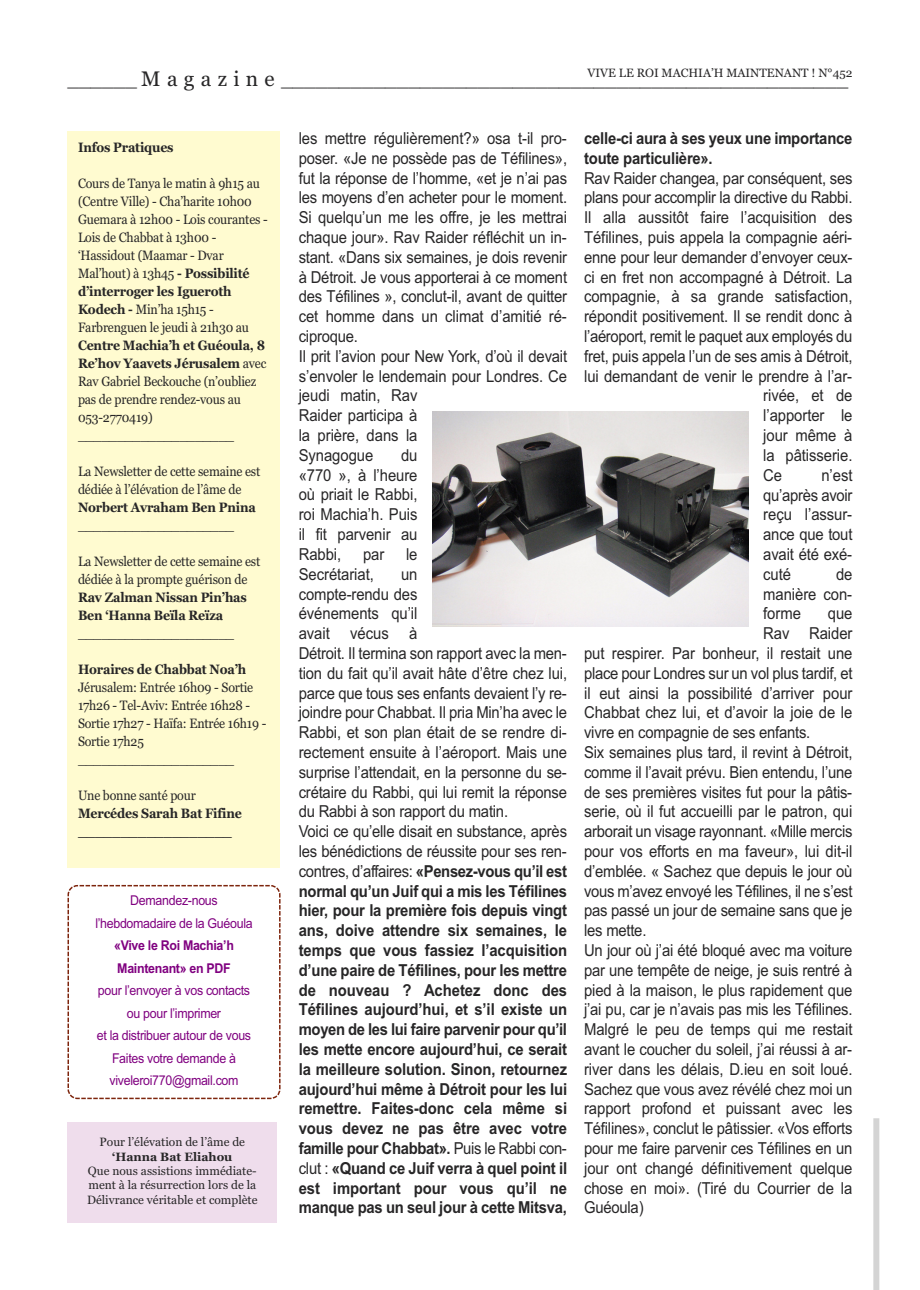
<style>
.page{position:relative;width:920px;height:1290px;background:#fff}
.page>*{position:absolute;margin:0;border:0;box-sizing:border-box;transform-origin:0 0}
.t1{font:18px "Georgia";color:#272627}
.t2{font:16.5px/19.8px "Arial";letter-spacing:-.01em;color:#272627;text-align:justify;scale:.9 1}
.t3{font:700 16.5px/19.8px "Arial";letter-spacing:-.015em;color:#272627;scale:.9 1}
.t4{font:13.5px/18px "Georgia";letter-spacing:-.015em;color:#272627;scale:.92 1}
.t5{font:13.5px/22.5px "Arial";letter-spacing:-.025em;color:#800080;text-align:center;scale:.92 1}
.t6{font:700 13.5px/18px "Georgia";letter-spacing:-.015em;color:#272627;scale:.92 1}
.t7{font:700 13.5px/22.5px "Arial";letter-spacing:-.025em;color:#800080;scale:.92 1}
.t8{font:12px/14.4px "Georgia";color:#272627;text-align:justify}
.t9{font:700 12px "Georgia";color:#272627}
.s1{font-size:21px}
.s2{font-weight:700}
.s3{font-weight:400}
</style>
<div class="page">
<div style="left:68px;top:131px;width:212px;height:736px;background:#fffbd0"></div>
<svg style="left:67px;top:884px;width:214px;height:216px"></svg>
<div style="left:68px;top:1122px;width:209px;height:100px;background:#efddec"></div>
<div style="left:873px;top:1118px;width:6px;height:172px;background:#d4d4d4"></div>
<img style="left:432px;top:411px;width:316px;height:216px">
<p class="t8" style="left:587px;top:65px;width:267px">VIVE LE ROI MACHIA’H MAINTENANT ! N°452</p>
<p class="t1" style="left:68px;top:70px;width:782px">______ <span class="s1">M a g a z i n e</span> _________________________________________________</p>
<p class="t6" style="left:78px;top:138px;width:105px">Infos Pratiques</p>
<p class="t4" style="left:78px;top:174px;width:208px">Cours de Tanya le matin à 9h15 au (Centre Ville) - Cha’harite 10h00<br>Guemara à 12h00 - Lois courantes -<br>Lois de Chabbat à 13h00 - ‘Hassidout (Maamar - Dvar<br>Mal’hout) à 13h45 <span class="s2">- Possibilité d’interroger les Igueroth<br>Kodech -</span> Min’ha 15h15 -<br>Farbrenguen le jeudi à 21h30 au</p>
<p class="t4" style="left:78px;top:336px;width:206px"><span class="s2">Centre Machia’h et Guéoula, 8<br>Re’hov Yaavets Jérusalem</span> avec<br>Rav Gabriel Beckouche (n’oubliez pas de prendre rendez-vous au<br>053-2770419) ____________________</p>
<p class="t4" style="left:78px;top:462px;width:200px">La Newsletter de cette semaine est dédiée à l’élévation de l’âme de</p>
<p class="t6" style="left:78px;top:498px;width:195px">Norbert Avraham Ben Pnina</p>
<p class="t4" style="left:78px;top:516px;width:171px">____________________</p>
<p class="t4" style="left:78px;top:552px;width:200px">La Newsletter de cette semaine est dédiée à la prompte guérison de</p>
<p class="t6" style="left:78px;top:588px;width:185px">Rav Zalman Nissan Pin’has<br>Ben ‘Hanna Beïla Reïza</p>
<p class="t4" style="left:78px;top:624px;width:171px">____________________</p>
<p class="t6" style="left:78px;top:660px;width:184px">Horaires de Chabbat Noa’h</p>
<p class="t4" style="left:78px;top:678px;width:206px">Jérusalem: Entrée 16h09 - Sortie<br>17h26 - Tel-Aviv: Entrée 16h28 -<br>Sortie 17h27 - Haïfa: Entrée 16h19 -<br>Sortie 17h25 ____________________</p>
<p class="t4" style="left:78px;top:786px;width:130px">Une bonne santé pour</p>
<p class="t6" style="left:78px;top:804px;width:180px">Mercédes Sarah Bat Fifine __________________</p>
<p class="t5" style="left:95px;top:889px;width:173px">Demandez-nous l’hebdomadaire de la Guéoula</p>
<p class="t7" style="left:114px;top:934px;width:132px">«Vive le Roi Machia’h<br>Maintenant» en PDF</p>
<p class="t5" style="left:97px;top:979px;width:169px">pour l’envoyer à vos contacts ou pour l’imprimer<br>et la distribuer autour de vous<br>Faites votre demande à viveleroi770@gmail.com</p>
<p class="t8" style="left:100px;top:1135px;width:147px">Pour l’élévation de l’âme de</p>
<p class="t9" style="left:112px;top:1149px;width:122px">‘Hanna Bat Eliahou</p>
<p class="t8" style="left:87px;top:1164px;width:172px">Que nous assistions immédiate&shy;ment à la résurrection lors de la Délivrance véritable et complète</p>
<p class="t2" style="left:299px;top:128px;width:300px;text-align:left">les mettre régulièrement?» osa t-il pro&shy;poser. «Je ne possède pas de Téfilines», fut la réponse de l’homme, «et je n’ai pas les moyens d’en acheter pour le moment.<br>Si quelqu’un me les offre, je les mettrai chaque jour». Rav Raider réfléchit un in&shy;stant. «Dans six semaines, je dois revenir à Détroit. Je vous apporterai à ce moment des Téfilines », conclut-il, avant de quitter cet homme dans un climat d’amitié ré&shy;ciproque.<br>Il prit l’avion pour New York, d’où il devait s’envoler le lendemain pour Londres. Ce jeudi matin, Rav<br>Raider participa à<br>la prière, dans la<br>Synagogue</p>
<p class="t2" style="left:299px;top:445px;width:133px;text-indent:102px">du «770 », à l’heure où priait le Rabbi, roi Machia’h. Puis il fit parvenir au Rabbi,</p>
<p class="t2" style="left:363px;top:544px;width:25px">par</p>
<p class="t2" style="left:406px;top:544px;width:14px">le</p>
<p class="t2" style="left:299px;top:564px;width:85px">Secrétariat,</p>
<p class="t3" style="left:299px;top:564px;width:300px;text-indent:102px"><span class="s3">un<br>compte-rendu des<br>événements qu’il<br>avait vécus à<br>Détroit. Il termina son rapport avec la men&shy;tion du fait qu’il avait hâte d’être chez lui, parce que tous ses enfants devaient l’y re&shy;joindre pour Chabbat. Il pria Min’ha avec le Rabbi, et son plan était de se rendre di&shy;rectement ensuite à l’aéroport. Mais une surprise l’attendait, en la personne du se&shy;crétaire du Rabbi, qui lui remit la réponse du Rabbi à son rapport du matin.<br>Voici ce qu’elle disait en substance, après les bénédictions de réussite pour ses ren&shy;contres, d’affaires:</span> «Pensez-vous qu’il est normal qu’un Juif qui a mis les Téfilines hier, pour la première fois depuis vingt ans, doive attendre six semaines, le temps que vous fassiez l’acquisition d’une paire de Téfilines, pour les mettre de nouveau ? Achetez donc des Téfilines aujourd’hui, et s’il existe un moyen de les lui faire parvenir pour qu’il les mette encore aujourd’hui, ce serait la meilleure solution. Sinon, retournez aujourd’hui même à Détroit pour les lui remettre. Faites-donc cela même si vous devez ne pas être avec votre famille pour Chabbat». <span class="s3">Puis le Rabbi con&shy;clut :</span> «Quand ce Juif verra à quel point il est important pour vous qu’il ne manque pas un seul jour à cette Mitsva,</p>
<p class="t3" style="left:584px;top:128px;width:300px">celle-ci aura à ses yeux une importance toute particulière».</p>
<p class="t2" style="left:584px;top:168px;width:300px">Rav Raider changea, par conséquent, ses</p>
<p class="t2" style="left:584px;top:188px;width:300px">plans pour accomplir la directive du Rabbi.</p>
<p class="t2" style="left:584px;top:208px;width:300px">Il alla aussitôt faire l’acquisition des</p>
<p class="t2" style="left:584px;top:227px;width:299px">Téfilines, puis appela la compagnie aéri-</p>
<p class="t2" style="left:584px;top:247px;width:300px">enne pour leur demander d’envoyer ceux-</p>
<p class="t2" style="left:584px;top:267px;width:300px">ci en fret non accompagné à Détroit. La</p>
<p class="t2" style="left:584px;top:287px;width:300px">compagnie, à sa grande satisfaction,</p>
<p class="t2" style="left:584px;top:307px;width:300px">répondit positivement. Il se rendit donc à</p>
<p class="t2" style="left:584px;top:326px;width:300px">l’aéroport, remit le paquet aux employés du</p>
<p class="t2" style="left:584px;top:346px;width:300px">fret, puis appela l’un de ses amis à Détroit,</p>
<p class="t2" style="left:584px;top:366px;width:299px">lui demandant de venir le prendre à l’ar-</p>
<p class="t2" style="left:763px;top:386px;width:101px">rivée, et de</p>
<p class="t2" style="left:763px;top:406px;width:101px">l’apporter le</p>
<p class="t2" style="left:763px;top:425px;width:101px">jour même à</p>
<p class="t2" style="left:763px;top:445px;width:101px">la pâtisserie.</p>
<p class="t2" style="left:763px;top:465px;width:23px">Ce</p>
<p class="t2" style="left:763px;top:465px;width:101px;text-indent:58px">n’est qu’après avoir reçu l’assur&shy;ance que tout avait été exé&shy;cuté</p>
<p class="t2" style="left:763px;top:564px;width:101px;text-indent:73px">de manière con&shy;forme</p>
<p class="t2" style="left:828px;top:604px;width:29px">que</p>
<p class="t2" style="left:763px;top:623px;width:101px">Rav Raider</p>
<p class="t2" style="left:584px;top:643px;width:300px">put respirer. Par bonheur, il restait une</p>
<p class="t2" style="left:584px;top:663px;width:300px">place pour Londres sur un vol plus tardif, et</p>
<p class="t2" style="left:584px;top:683px;width:300px">il eut ainsi la possibilité d’arriver pour</p>
<p class="t2" style="left:584px;top:703px;width:300px">Chabbat chez lui, et d’avoir la joie de le</p>
<p class="t2" style="left:584px;top:722px;width:253px">vivre en compagnie de ses enfants.</p>
<p class="t2" style="left:584px;top:742px;width:300px">Six semaines plus tard, il revint à Détroit,</p>
<p class="t2" style="left:584px;top:762px;width:300px">comme il l’avait prévu. Bien entendu, l’une</p>
<p class="t2" style="left:584px;top:782px;width:299px">de ses premières visites fut pour la pâtis-</p>
<p class="t2" style="left:584px;top:802px;width:300px">serie, où il fut accueilli par le patron, qui</p>
<p class="t2" style="left:584px;top:821px;width:300px">arborait un visage rayonnant. «Mille mercis</p>
<p class="t2" style="left:584px;top:841px;width:300px">pour vos efforts en ma faveur», lui dit-il</p>
<p class="t2" style="left:584px;top:861px;width:300px">d’emblée. « Sachez que depuis le jour où</p>
<p class="t2" style="left:584px;top:881px;width:300px">vous m’avez envoyé les Téfilines, il ne s’est</p>
<p class="t2" style="left:584px;top:901px;width:300px">pas passé un jour de semaine sans que je</p>
<p class="t2" style="left:584px;top:920px;width:71px">les mette.</p>
<p class="t2" style="left:584px;top:940px;width:300px">Un jour où j’ai été bloqué avec ma voiture</p>
<p class="t2" style="left:584px;top:960px;width:300px">par une tempête de neige, je suis rentré à</p>
<p class="t2" style="left:584px;top:980px;width:300px">pied à la maison, le plus rapidement que</p>
<p class="t2" style="left:584px;top:1000px;width:300px">j’ai pu, car je n’avais pas mis les Téfilines.</p>
<p class="t2" style="left:584px;top:1019px;width:300px">Malgré le peu de temps qui me restait</p>
<p class="t2" style="left:584px;top:1039px;width:299px">avant le coucher du soleil, j’ai réussi à ar-</p>
<p class="t2" style="left:584px;top:1059px;width:300px">river dans les délais, D.ieu en soit loué.</p>
<p class="t2" style="left:584px;top:1079px;width:300px">Sachez que vous avez révélé chez moi un</p>
<p class="t2" style="left:584px;top:1099px;width:300px">rapport profond et puissant avec les</p>
<p class="t2" style="left:584px;top:1118px;width:300px">Téfilines», conclut le pâtissier. «Vos efforts</p>
<p class="t2" style="left:584px;top:1138px;width:300px">pour me faire parvenir ces Téfilines en un</p>
<p class="t2" style="left:584px;top:1158px;width:300px">jour ont changé définitivement quelque</p>
<p class="t2" style="left:584px;top:1178px;width:300px">chose en moi». (Tiré du Courrier de la</p>
<p class="t2" style="left:584px;top:1198px;width:68px">Guéoula)</p>
</div>
